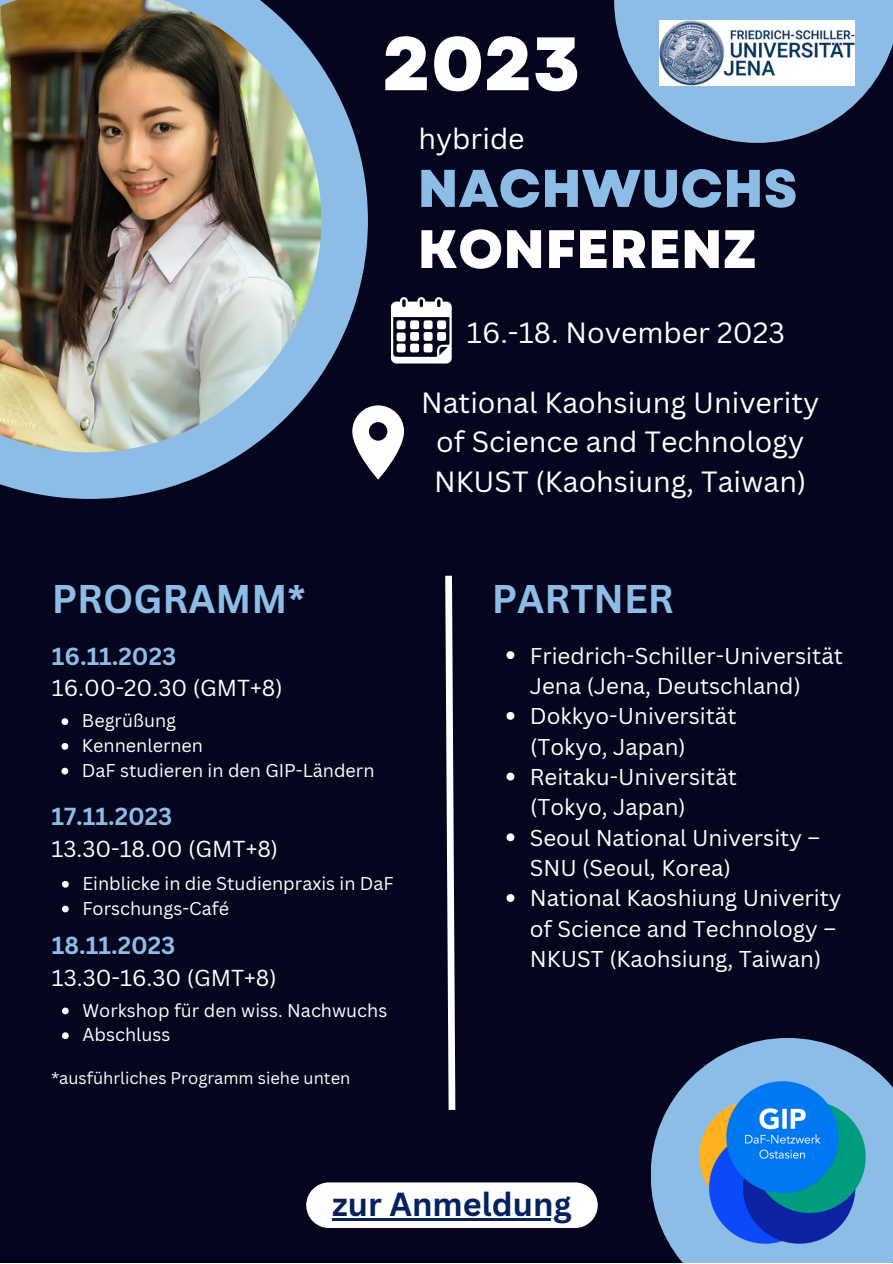
<style>
.page{position:relative;width:893px;height:1264px;background:#fff}
.page>*{position:absolute;margin:0;border:0;box-sizing:border-box;transform-origin:0 0}
.t1{font:800 75.45px "Garet";color:#fff}
.t2{font:800 54px "Garet";color:#fff}
.t3{font:800 52.95px "Garet";color:#8dbce7}
.t4{font:700 39px "Canva Sans";color:#8dbce7}
.t5{font:700 32.4px "Canva Sans";color:#05215e}
.t6{font:28.5px/39.3px "Canva Sans";color:#fff;text-align:center}
.t7{font:700 24px "Canva Sans";color:#8dbce7}
.t8{font:22.5px "Canva Sans";color:#fff}
.t9{font:22.35px/30.3px "Canva Sans";color:#fff}
.t10{font:18px/24.8px "Canva Sans";color:#fff}
.t11{font:16.5px "Canva Sans";color:#fff}
</style>
<div class="page">
<div style="left:0;top:0;width:892px;height:1262px;background:#05061e"></div>
<svg style="left:0;top:65px;width:368px;height:434px;fill:#8dbce7"></svg>
<img style="left:0;top:0;width:321px;height:452px">
<svg style="left:445px;top:575px;width:11px;height:535px"></svg>
<svg style="left:651px;top:1038px;width:241px;height:224px;fill:#8dbce7"></svg>
<img style="left:699px;top:1081px;width:166px;height:162px">
<svg style="left:352px;top:405px;width:52px;height:74px"></svg>
<svg style="left:614px;top:0;width:278px;height:143px;fill:#8dbce7"></svg>
<img style="left:659px;top:20px;width:195px;height:65px">
<svg style="left:391px;top:297px;width:60px;height:66px"></svg>
<svg style="left:61px;top:718px;width:7px;height:7px"></svg>
<svg style="left:61px;top:743px;width:7px;height:6px"></svg>
<svg style="left:61px;top:767px;width:7px;height:7px"></svg>
<svg style="left:62px;top:880px;width:7px;height:7px"></svg>
<svg style="left:62px;top:905px;width:7px;height:7px"></svg>
<svg style="left:62px;top:1007px;width:7px;height:7px"></svg>
<svg style="left:62px;top:1032px;width:7px;height:7px"></svg>
<div style="left:306px;top:1182px;width:291px;height:45px;background:#fff;border-radius:23px"></div>
<hr style="left:332px;top:1218px;width:239px;height:2px;background:#05215e">
<svg style="left:506px;top:651px;width:8px;height:8px"></svg>
<svg style="left:506px;top:712px;width:8px;height:7px"></svg>
<svg style="left:506px;top:772px;width:8px;height:8px"></svg>
<svg style="left:506px;top:833px;width:8px;height:8px"></svg>
<svg style="left:506px;top:894px;width:8px;height:8px"></svg>
<h1 class="t1" style="left:382px;top:9px;width:200px">2023</h1>
<p class="t6" style="left:418px;top:119px;width:108px">hybride</p>
<h3 class="t3" style="left:417px;top:150px;width:381px">NACHWUCHS</h3>
<h2 class="t2" style="left:417px;top:210px;width:341px">KONFERENZ</h2>
<p class="t6" style="left:467px;top:312px;width:319px">16.-18. November 2023</p>
<p class="t6" style="left:421px;top:382px;width:399px">National Kaohsiung Univerity of Science and Technology<br>NKUST (Kaohsiung, Taiwan)</p>
<h3 class="t4" style="left:52px;top:571px;width:255px">PROGRAMM*</h3>
<p class="t7" style="left:52px;top:639px;width:126px">16.11.2023</p>
<p class="t8" style="left:52px;top:672px;width:232px">16.00-20.30 (GMT+8)</p>
<p class="t10" style="left:82px;top:708px;width:294px">Begrüßung<br>Kennenlernen<br>DaF studieren in den GIP-Ländern</p>
<p class="t7" style="left:51px;top:799px;width:122px">17.11.2023</p>
<p class="t8" style="left:51px;top:832px;width:228px">13.30-18.00 (GMT+8)</p>
<p class="t10" style="left:82px;top:870px;width:313px">Einblicke in die Studienpraxis in DaF<br>Forschungs-Café</p>
<p class="t7" style="left:52px;top:928px;width:125px">18.11.2023</p>
<p class="t8" style="left:52px;top:961px;width:226px">13.30-16.30 (GMT+8)</p>
<p class="t10" style="left:82px;top:997px;width:306px">Workshop für den wiss. Nachwuchs<br>Abschluss</p>
<p class="t11" style="left:51px;top:1065px;width:300px">*ausführliches Programm siehe unten</p>
<h3 class="t4" style="left:492px;top:571px;width:183px">PARTNER</h3>
<p class="t9" style="left:529px;top:639px;width:314px">Friedrich-Schiller-Universität<br>Jena (Jena, Deutschland)<br>Dokkyo-Universität<br>(Tokyo, Japan)<br>Reitaku-Universität</p>
<p class="t9" style="left:530px;top:791px;width:157px">(Tokyo, Japan)</p>
<p class="t9" style="left:529px;top:821px;width:313px">Seoul National University –<br>SNU (Seoul, Korea)<br>National Kaoshiung Univerity of Science and Technology –<br>NKUST (Kaohsiung, Taiwan)</p>
<h3 class="t5" style="left:332px;top:1181px;width:241px">zur Anmeldung</h3>
</div>
